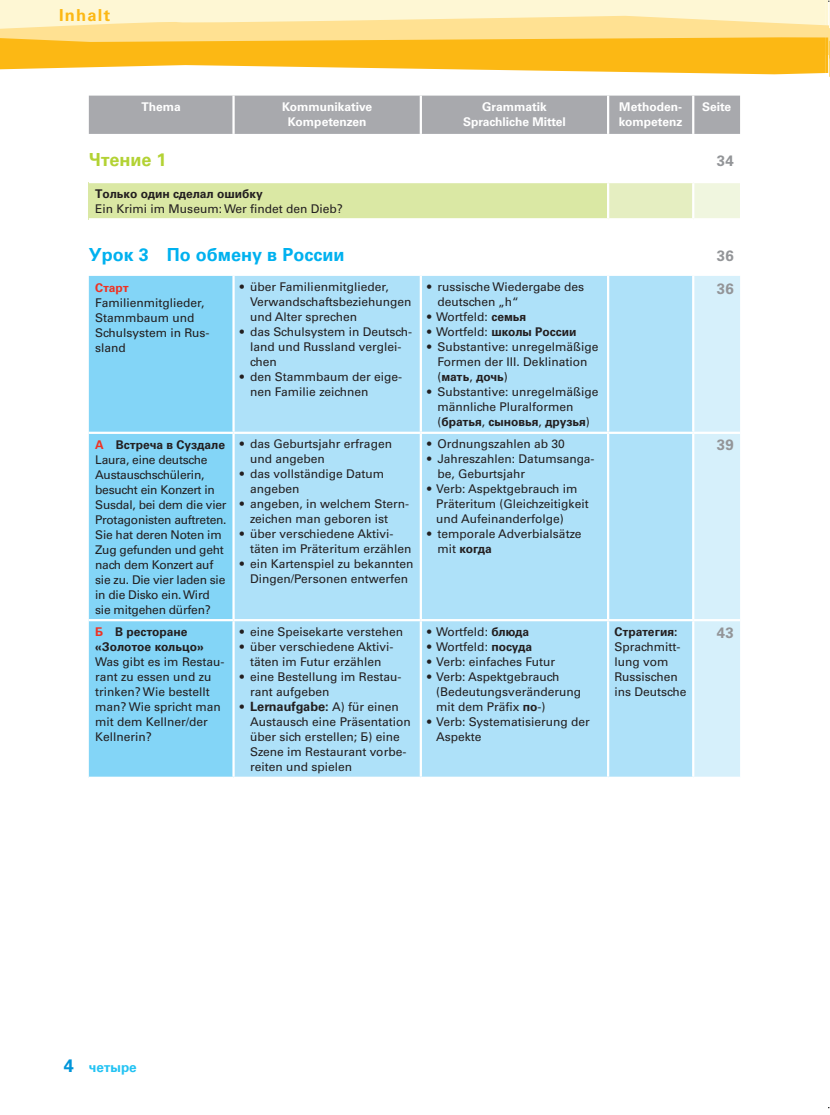
<style>
.page{position:relative;width:830px;height:1115px;background:#fff}
.page>*{position:absolute;margin:0;border:0;box-sizing:border-box;transform-origin:0 0}
.t1{font:700 18px "Univers Cyr";color:#00b1ef}
.t2{font:700 18px "Univers Cyr";color:#b3d234}
.t3{font:700 16.5px "Univers LT";letter-spacing:.075em;color:#fcb814}
.t4{font:700 15px "Univers LT";color:#939598}
.t5{font:700 15px "Univers Cyr";color:#939598}
.t6{font:700 13.5px "Univers Cyr";color:#24c3f3}
.t7{font:700 12.75px "Univers LT";color:#231f20}
.t8{font:12px/15px "Univers LT";color:#231f20}
.t9{font:12px/15px "Univers LT";letter-spacing:-.02em;color:#231f20}
.t10{font:700 12px/15px "Univers Cyr";color:#231f20}
.t11{font:700 12px/15px "Univers LT";color:#fff;text-align:center}
.t12{font:700 12px "Univers Cyr";letter-spacing:-.005em;color:#ef3122}
.s1{font-family:"Univers Cyr";font-weight:700}
.s2{font-family:"Univers LT";font-weight:400}
.s3{color:#ef3122}
.s4{font-weight:400;font-size:12px}
.s5{font-family:"Univers Cyr";font-weight:400;font-size:12px}
.s6{font-family:"Univers Cyr"}
.s7{font-family:"Univers LT";font-size:18px;color:#0095d9}
</style>
<div class="page">
<hr style="left:829px;top:0;width:1px;height:51px;background:#fef7d4">
<hr style="left:829px;top:41px;width:1px;height:36px;background:#fcb814">
<div style="left:89px;top:182px;width:518px;height:37px;background:#dae8a4"></div>
<div style="left:607px;top:182px;width:86px;height:37px;background:#e5eec1"></div>
<div style="left:693px;top:182px;width:46px;height:37px;background:#f0f6df"></div>
<hr style="left:89px;top:181px;width:518px;height:2px;background:#fff">
<hr style="left:607px;top:181px;width:86px;height:2px;background:#fff">
<hr style="left:606px;top:183px;width:3px;height:35px;background:#fff">
<hr style="left:693px;top:181px;width:46px;height:2px;background:#fff">
<hr style="left:691px;top:183px;width:3px;height:35px;background:#fff">
<hr style="left:89px;top:218px;width:518px;height:2px;background:#fff">
<hr style="left:607px;top:218px;width:86px;height:2px;background:#fff">
<hr style="left:693px;top:218px;width:46px;height:2px;background:#fff">
<div style="left:89px;top:276px;width:143px;height:500px;background:#83d5f7"></div>
<div style="left:234px;top:276px;width:457px;height:500px;background:#aee1f9"></div>
<svg style="left:694px;top:276px;width:45px;height:500px;background:#d7f0fb"></svg>
<hr style="left:419px;top:276px;width:3px;height:155px;background:#fff">
<hr style="left:606px;top:276px;width:3px;height:155px;background:#fff">
<hr style="left:89px;top:431px;width:144px;height:3px;background:#fff">
<hr style="left:233px;top:431px;width:187px;height:3px;background:#fff">
<hr style="left:420px;top:431px;width:187px;height:3px;background:#fff">
<hr style="left:419px;top:434px;width:3px;height:184px;background:#fff">
<hr style="left:607px;top:431px;width:86px;height:3px;background:#fff">
<hr style="left:606px;top:434px;width:3px;height:184px;background:#fff">
<hr style="left:693px;top:431px;width:46px;height:3px;background:#fff">
<hr style="left:89px;top:618px;width:144px;height:3px;background:#fff">
<hr style="left:233px;top:618px;width:187px;height:3px;background:#fff">
<hr style="left:420px;top:618px;width:187px;height:3px;background:#fff">
<hr style="left:419px;top:621px;width:3px;height:155px;background:#fff">
<hr style="left:607px;top:618px;width:86px;height:3px;background:#fff">
<hr style="left:606px;top:621px;width:3px;height:155px;background:#fff">
<hr style="left:693px;top:618px;width:46px;height:3px;background:#fff">
<div style="left:89px;top:96px;width:650px;height:38px;background:#a8a9ad"></div>
<hr style="left:232px;top:96px;width:2px;height:38px;background:#fff">
<hr style="left:419px;top:96px;width:3px;height:38px;background:#fff">
<hr style="left:606px;top:96px;width:3px;height:38px;background:#fff">
<hr style="left:691px;top:96px;width:3px;height:38px;background:#fff">
<div style="left:0;top:0;width:824px;height:16px;background:#fef7d4"></div>
<hr style="left:824px;top:0;width:3px;height:47px;background:#fef7d4">
<svg style="left:0;top:16px;width:830px;height:58px;background:#fdd05f"></svg>
<hr style="left:824px;top:37px;width:3px;height:36px;background:#fcb814">
<h2 class="t3" style="left:59px;top:5px;width:53px">Inhalt</h2>
<p class="t11" style="left:141px;top:99px;width:41px">Thema</p>
<p class="t11" style="left:282px;top:99px;width:92px">Kommunikative<br>Kompetenzen</p>
<p class="t11" style="left:463px;top:99px;width:104px">Grammatik<br>Sprachliche Mittel</p>
<p class="t11" style="left:618px;top:99px;width:65px;text-align:left">Methoden&shy;kompetenz</p>
<p class="t11" style="left:701px;top:99px;width:31px">Seite</p>
<h1 class="t2" style="left:89px;top:149px;width:79px">Чтение 1</h1>
<p class="t5" style="left:716px;top:152px;width:18px">34</p>
<p class="t10" style="left:95px;top:186px;width:169px">Только один сделал ошибку</p>
<p class="t8" style="left:95px;top:201px;width:249px">Ein Krimi im Museum: Wer findet den Dieb?</p>
<h1 class="t1" style="left:89px;top:244px;width:257px">Урок 3 По обмену в России</h1>
<p class="t5" style="left:716px;top:247px;width:18px">36</p>
<p class="t12" style="left:95px;top:280px;width:35px">Старт</p>
<p class="t8" style="left:95px;top:295px;width:116px">Familienmitglieder,<br>Stammbaum und<br>Schulsystem in Rus&shy;sland</p>
<p class="t8" style="left:250px;top:279px;width:163px;text-indent:-10px">• über Familienmitglieder,<br>Verwandschaftsbeziehungen und Alter sprechen</p>
<p class="t8" style="left:250px;top:324px;width:163px;text-indent:-10px">• das Schulsystem in Deutsch&shy;land und Russland verglei&shy;chen</p>
<p class="t8" style="left:250px;top:369px;width:154px;text-indent:-10px">• den Stammbaum der eige&shy;nen Familie zeichnen</p>
<p class="t8" style="left:437px;top:279px;width:148px;text-indent:-10px">• russische Wiedergabe des deutschen „h“</p>
<p class="t8" style="left:427px;top:309px;width:100px">• Wortfeld: <span class="s1">семья</span></p>
<p class="t10" style="left:427px;top:324px;width:151px"><span class="s2">• Wortfeld:</span> школы России</p>
<p class="t8" style="left:427px;top:339px;width:173px;text-align:center">• Substantive: unregelmäßige<br>Formen der III. Deklination</p>
<p class="t10" style="left:437px;top:369px;width:72px"><span class="s2">(</span>мать<span class="s2">,</span> дочь<span class="s2">)</span></p>
<p class="t8" style="left:437px;top:384px;width:162px;text-indent:-10px">• Substantive: unregelmäßige männliche Pluralformen</p>
<p class="t10" style="left:437px;top:414px;width:154px"><span class="s2">(</span>братья<span class="s2">,</span> сыновья<span class="s2">,</span> друзья<span class="s2">)</span></p>
<p class="t4" style="left:716px;top:279px;width:18px">36</p>
<p class="t10" style="left:95px;top:436px;width:131px"><span class="s3">А</span> Встреча в Суздале</p>
<p class="t9" style="left:95px;top:452px;width:133px">Laura, eine deutsche<br>Austauschschülerin, besucht ein Konzert in<br>Susdal, bei dem die vier<br>Protagonisten auftreten.<br>Sie hat deren Noten im<br>Zug gefunden und geht nach dem Konzert auf sie zu. Die vier laden sie in die Disko ein. Wird sie mitgehen dürfen?</p>
<p class="t10" style="left:95px;top:624px;width:110px"><span class="s3">Б</span> В ресторане «Золотое кольцо»</p>
<p class="t8" style="left:95px;top:654px;width:131px">Was gibt es im Restau&shy;rant zu essen und zu trinken? Wie bestellt man? Wie spricht man mit dem Kellner/der<br>Kellnerin?</p>
<p class="t8" style="left:250px;top:436px;width:143px;text-indent:-10px">• das Geburtsjahr erfragen und angeben</p>
<p class="t8" style="left:250px;top:466px;width:135px;text-indent:-10px">• das vollständige Datum angeben</p>
<p class="t8" style="left:250px;top:496px;width:160px;text-indent:-10px">• angeben, in welchem Stern&shy;zeichen man geboren ist</p>
<p class="t8" style="left:250px;top:526px;width:163px;text-indent:-10px">• über verschiedene Aktivi&shy;täten im Präteritum erzählen</p>
<p class="t8" style="left:240px;top:556px;width:175px;text-align:center">• ein Kartenspiel zu bekannten<br>Dingen/Personen entwerfen</p>
<p class="t8" style="left:240px;top:623px;width:165px">• eine Speisekarte verstehen</p>
<p class="t8" style="left:240px;top:638px;width:155px;text-align:center">• über verschiedene Aktivi&shy;täten im Futur erzählen</p>
<p class="t8" style="left:250px;top:668px;width:153px;text-indent:-10px">• eine Bestellung im Restau&shy;rant aufgeben</p>
<p class="t7" style="left:240px;top:699px;width:160px"><span class="s4">•</span> Lernaufgabe: <span class="s5">А</span><span class="s4">) für einen</span></p>
<p class="t8" style="left:250px;top:714px;width:162px">Austausch eine Präsentation über sich erstellen; <span class="s6">Б</span>) eine<br>Szene im Restaurant vorbe&shy;reiten und spielen</p>
<p class="t8" style="left:427px;top:436px;width:139px">• Ordnungszahlen ab 30</p>
<p class="t8" style="left:437px;top:451px;width:158px;text-indent:-10px">• Jahreszahlen: Datumsanga&shy;be, Geburtsjahr</p>
<p class="t8" style="left:436px;top:481px;width:154px;text-indent:-9px">• Verb: Aspektgebrauch im<br>Präteritum (Gleichzeitigkeit und Aufeinanderfolge)</p>
<p class="t8" style="left:427px;top:526px;width:156px">• temporale Adverbialsätze</p>
<p class="t10" style="left:437px;top:541px;width:56px"><span class="s2">mit</span> когда</p>
<p class="t8" style="left:427px;top:624px;width:103px">• Wortfeld: <span class="s1">блюда</span></p>
<p class="t8" style="left:427px;top:639px;width:106px">• Wortfeld: <span class="s1">посуда</span></p>
<p class="t8" style="left:427px;top:654px;width:129px">• Verb: einfaches Futur</p>
<p class="t8" style="left:436px;top:669px;width:146px;text-indent:-9px">• Verb: Aspektgebrauch (Bedeutungsveränderung mit dem Präfix <span class="s1">по</span>-)</p>
<p class="t8" style="left:436px;top:714px;width:155px;text-indent:-9px">• Verb: Systematisierung der<br>Aspekte</p>
<p class="t10" style="left:614px;top:624px;width:64px">Стратегия:</p>
<p class="t8" style="left:614px;top:639px;width:74px">Sprachmitt&shy;lung vom<br>Russischen ins Deutsche</p>
<p class="t4" style="left:716px;top:436px;width:18px">39</p>
<p class="t4" style="left:716px;top:623px;width:18px">43</p>
<p class="t6" style="left:64px;top:1058px;width:74px"><span class="s7">4</span> четыре</p>
</div>
